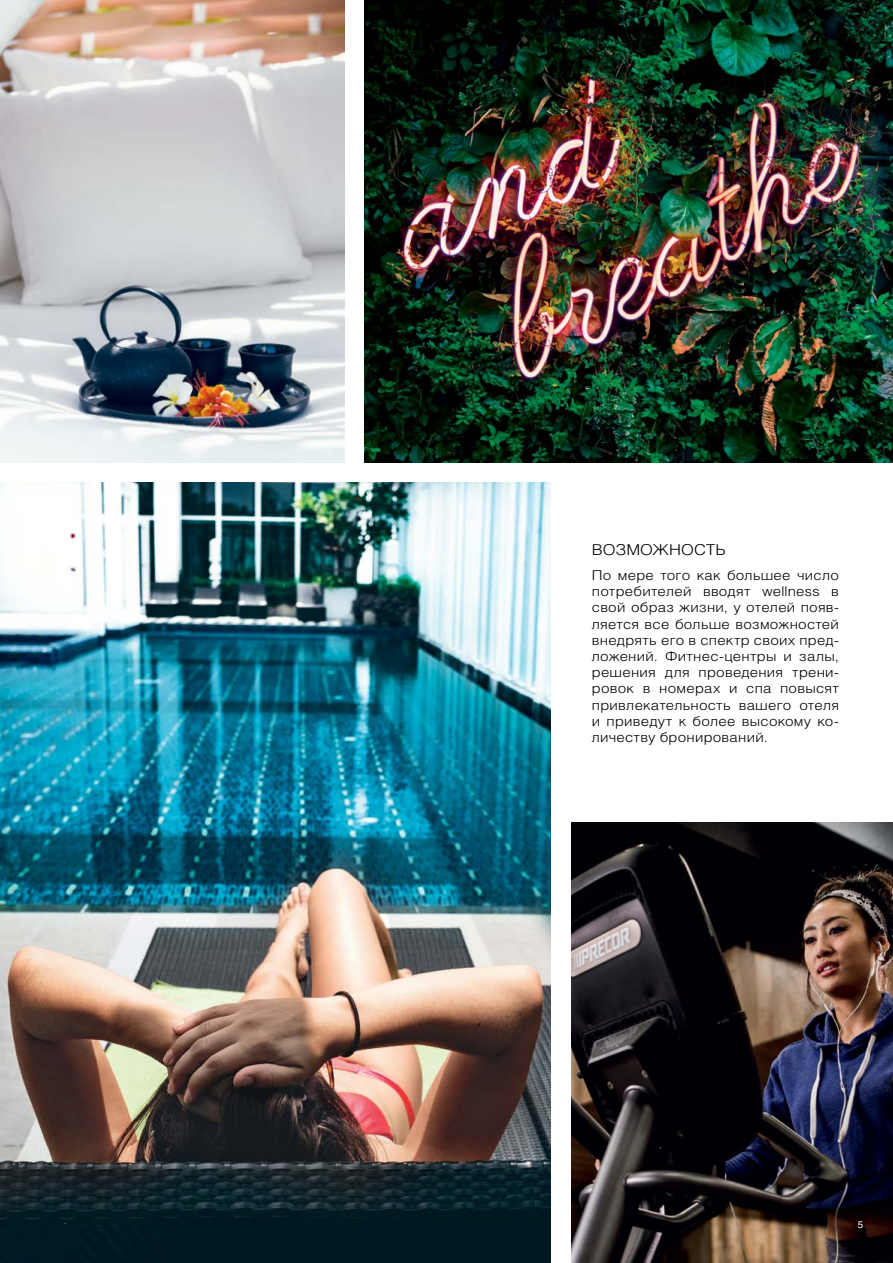
<style>
.page{position:relative;width:893px;height:1263px;background:#fff}
.page>*{position:absolute;margin:0;border:0;box-sizing:border-box;transform-origin:0 0}
.t1{font:15px "Helios Light C";letter-spacing:.005em;color:#000;scale:1.1 1}
.t2{font:13.5px/16.2px "Helios Light C";letter-spacing:.015em;color:#000;text-align:justify;scale:1.1 1}
.t3{font:9.6px "Helios C";color:#fff}
</style>
<div class="page">
<img style="left:571px;top:822px;width:322px;height:441px">
<img style="left:0;top:483px;width:551px;height:780px">
<img style="left:0;top:0;width:344px;height:462px">
<img style="left:364px;top:0;width:529px;height:462px">
<p class="t1" style="left:592px;top:541px;width:123px">ВОЗМОЖНОСТЬ</p>
<p class="t2" style="left:592px;top:567px;width:226px">По мере того как большее число потребителей вводят wellness в свой образ жизни, у отелей появ&shy;ляется все больше возможностей внедрять его в спектр своих пред&shy;ложений. Фитнес-центры и залы, решения для проведения трени&shy;ровок в номерах и спа повысят привлекательность вашего отеля и приведут к более высокому ко&shy;личеству бронирований.</p>
<p class="t3" style="left:858px;top:1218px;width:7px">5</p>
</div>
